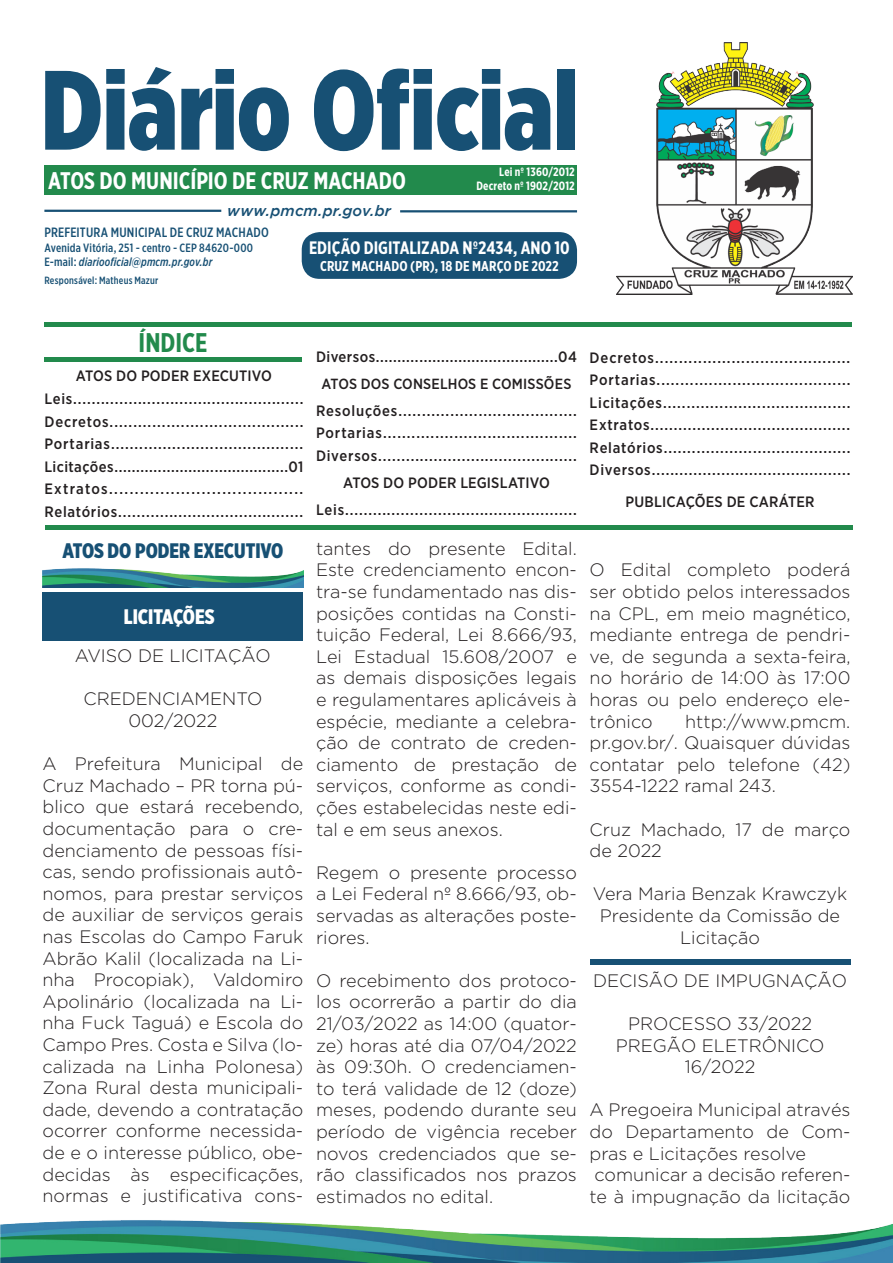
<style>
.page{position:relative;width:893px;height:1263px;background:#fff}
.page>*{position:absolute;margin:0;border:0;box-sizing:border-box;transform-origin:0 0}
.t1{font:900 112.5px "Gotham X Narrow";letter-spacing:-.01em;color:#175074}
.t2{font:700 27px "Gotham X Narrow";color:#228a4c}
.t3{font:700 24px "Gotham X Narrow";color:#fff}
.t4{font:900 21px "Gotham X Narrow";color:#175074}
.t5{font:900 21px "Gotham X Narrow";color:#fff}
.t6{font:300 18px/21.6px "Gotham Pro";color:#231f20;text-align:justify}
.t7{font:700 18px "Gotham X Narrow";color:#fff}
.t8{font:500 15px/22.5px "Gotham Narrow";letter-spacing:.045em;color:#231f20}
.t9{font:500 15px "Gotham Narrow";letter-spacing:.025em;color:#231f20}
.t10{font:500 15px "Gotham Narrow";letter-spacing:.075em;color:#231f20}
.t11{font:500 15px "Gotham Narrow";letter-spacing:.005em;color:#231f20}
.t12{font:500 15px "Gotham Narrow";letter-spacing:.01em;color:#231f20}
.t13{font:500 15px "Gotham";letter-spacing:.01em;color:#175074}
.t14{font:500 14.7px "Gotham Narrow";letter-spacing:.01em;color:#231f20}
.t15{font:700 14.25px "Gotham X Narrow";letter-spacing:.01em;color:#fff}
.t16{font:500 13.5px "Gotham X Narrow";letter-spacing:.015em;color:#175074}
.t17{font:500 12px "Gotham X Narrow";letter-spacing:.015em;color:#175074}
.t18{font:italic 500 12px "Gotham X Narrow";letter-spacing:.015em;color:#175074}
.t19{font:700 12px "Gotham X Narrow";letter-spacing:.015em;color:#fff}
.t20{font:500 10.5px "Gotham X Narrow";letter-spacing:.02em;color:#175074}
.s1{font-style:normal}
</style>
<div class="page">
<svg style="left:590px;top:960px;width:260px;height:5px"></svg>
<img style="left:43px;top:568px;width:260px;height:20px">
<div style="left:43px;top:592px;width:260px;height:48px;background:#175074"></div>
<img style="left:616px;top:42px;width:236px;height:252px">
<div style="left:44px;top:165px;width:533px;height:29px;background:#228a4c"></div>
<hr style="left:44px;top:210px;width:177px;height:2px;background:#175074">
<hr style="left:400px;top:210px;width:177px;height:2px;background:#175074">
<div style="left:302px;top:232px;width:275px;height:47px;background:#175074;border-radius:18px"></div>
<hr style="left:44px;top:322px;width:808px;height:4px;background:#228a4c">
<hr style="left:45px;top:525px;width:808px;height:4px;background:#228a4c">
<div style="left:44px;top:357px;width:258px;height:5px;background:#228a4c"></div>
<img style="left:0;top:1220px;width:893px;height:43px">
<p class="t1" style="left:41px;top:40px;width:540px">Diário Oficial</p>
<p class="t3" style="left:48px;top:165px;width:359px">ATOS DO MUNICÍPIO DE CRUZ MACHADO</p>
<p class="t19" style="left:499px;top:165px;width:77px">Lei nº 1360/2012</p>
<p class="t19" style="left:476px;top:178px;width:100px">Decreto nº 1902/2012</p>
<p class="t13" style="left:227px;top:202px;width:165px">www.pmcm.pr.gov.br</p>
<p class="t16" style="left:44px;top:224px;width:226px">PREFEITURA MUNICIPAL DE CRUZ MACHADO</p>
<p class="t17" style="left:44px;top:240px;width:210px">Avenida Vitória, 251 - centro - CEP 84620-000</p>
<p class="t18" style="left:44px;top:254px;width:169px"><span class="s1">E-mail:</span> diariooficial@pmcm.pr.gov.br</p>
<p class="t20" style="left:44px;top:274px;width:115px">Responsável: Matheus Mazur</p>
<p class="t7" style="left:309px;top:236px;width:262px">EDIÇÃO DIGITALIZADA Nº2434, ANO 10</p>
<p class="t15" style="left:320px;top:257px;width:240px">CRUZ MACHADO (PR), 18 DE MARÇO DE 2022</p>
<p class="t2" style="left:139px;top:325px;width:70px">ÍNDICE</p>
<p class="t11" style="left:76px;top:367px;width:197px">ATOS DO PODER EXECUTIVO</p>
<p class="t8" style="left:44px;top:387px;width:261px">Leis..................................................</p>
<p class="t8" style="left:44px;top:410px;width:261px">Decretos.........................................</p>
<p class="t8" style="left:44px;top:432px;width:260px">Portarias.........................................</p>
<p class="t9" style="left:44px;top:457px;width:261px">Licitações........................................01</p>
<p class="t10" style="left:44px;top:479px;width:260px">Extratos......................................</p>
<p class="t8" style="left:44px;top:500px;width:260px">Relatórios........................................</p>
<p class="t4" style="left:62px;top:538px;width:223px">ATOS DO PODER EXECUTIVO</p>
<p class="t5" style="left:124px;top:604px;width:92px">LICITAÇÕES</p>
<p class="t6" style="left:75px;top:645px;width:197px">AVISO DE LICITAÇÃO</p>
<p class="t6" style="left:83px;top:688px;width:181px;text-align:center">CREDENCIAMENTO<br>002/2022</p>
<p class="t6" style="left:43px;top:753px;width:262px">A Prefeitura Municipal de Cruz Machado – PR torna pú&shy;blico que estará recebendo, documentação para o cre&shy;denciamento de pessoas físi&shy;cas, sendo profissionais autô&shy;nomos, para prestar serviços de auxiliar de serviços gerais nas Escolas do Campo Faruk Abrão Kalil (localizada na Li&shy;nha Procopiak), Valdomiro Apolinário (localizada na Li&shy;nha Fuck Taguá) e Escola do Campo Pres. Costa e Silva (lo&shy;calizada na Linha Polonesa)<br>Zona Rural desta municipali&shy;dade, devendo a contratação ocorrer conforme necessida&shy;de e o interesse público, obe&shy;decidas às especificações, normas e justificativa cons-</p>
<p class="t8" style="left:316px;top:345px;width:262px">Diversos..........................................04</p>
<p class="t14" style="left:321px;top:374px;width:252px">ATOS DOS CONSELHOS E COMISSÕES</p>
<p class="t8" style="left:316px;top:399px;width:262px">Resoluções......................................</p>
<p class="t8" style="left:316px;top:421px;width:262px">Portarias.........................................</p>
<p class="t8" style="left:316px;top:444px;width:262px">Diversos...........................................</p>
<p class="t11" style="left:343px;top:473px;width:208px">ATOS DO PODER LEGISLATIVO</p>
<p class="t8" style="left:316px;top:498px;width:262px">Leis..................................................</p>
<p class="t6" style="left:316px;top:538px;width:262px">tantes do presente Edital.<br>Este credenciamento encon&shy;tra-se fundamentado nas dis&shy;posições contidas na Consti&shy;tuição Federal, Lei 8.666/93, Lei Estadual 15.608/2007 e as demais disposições legais e regulamentares aplicáveis à espécie, mediante a celebra&shy;ção de contrato de creden&shy;ciamento de prestação de serviços, conforme as condi&shy;ções estabelecidas neste edi&shy;tal e em seus anexos.</p>
<p class="t6" style="left:316px;top:862px;width:262px">Regem o presente processo a Lei Federal nº 8.666/93, ob&shy;servadas as alterações poste&shy;riores.</p>
<p class="t6" style="left:316px;top:970px;width:262px">O recebimento dos protoco&shy;los ocorrerão a partir do dia 21/03/2022 as 14:00 (quator&shy;ze) horas até dia 07/04/2022 às 09:30h. O credenciamen&shy;to terá validade de 12 (doze) meses, podendo durante seu período de vigência receber novos credenciados que se&shy;rão classificados nos prazos estimados no edital.</p>
<p class="t8" style="left:590px;top:346px;width:262px">Decretos.........................................</p>
<p class="t8" style="left:590px;top:368px;width:262px">Portarias.........................................</p>
<p class="t8" style="left:590px;top:391px;width:262px">Licitações........................................<br>Extratos...........................................</p>
<p class="t8" style="left:590px;top:436px;width:262px">Relatórios........................................</p>
<p class="t8" style="left:590px;top:458px;width:262px">Diversos...........................................</p>
<p class="t12" style="left:626px;top:492px;width:190px">PUBLICAÇÕES DE CARÁTER</p>
<p class="t6" style="left:590px;top:559px;width:262px">O Edital completo poderá ser obtido pelos interessados na CPL, em meio magnético, mediante entrega de pendri&shy;ve, de segunda a sexta-feira, no horário de 14:00 às 17:00 horas ou pelo endereço ele&shy;trônico</p>
<p class="t6" style="left:590px;top:711px;width:262px;text-indent:96px">http://www.pmcm. pr.gov.br/. Quaisquer dúvidas contatar pelo telefone (42)<br>3554-1222 ramal 243.</p>
<p class="t6" style="left:590px;top:819px;width:262px">Cruz Machado, 17 de março de 2022</p>
<p class="t6" style="left:593px;top:883px;width:256px">Vera Maria Benzak Krawczyk</p>
<p class="t6" style="left:600px;top:905px;width:242px;text-align:center">Presidente da Comissão de<br>Licitação</p>
<p class="t6" style="left:593px;top:970px;width:255px">DECISÃO DE IMPUGNAÇÃO</p>
<p class="t6" style="left:628px;top:1013px;width:186px">PROCESSO 33/2022</p>
<p class="t6" style="left:616px;top:1035px;width:210px;text-align:center">PREGÃO ELETRÔNICO<br>16/2022</p>
<p class="t6" style="left:590px;top:1099px;width:262px;text-align:left">A Pregoeira Municipal através do Departamento de Com&shy;pras e Licitações resolve comunicar a decisão referen&shy;te à impugnação da licitação</p>
</div>
